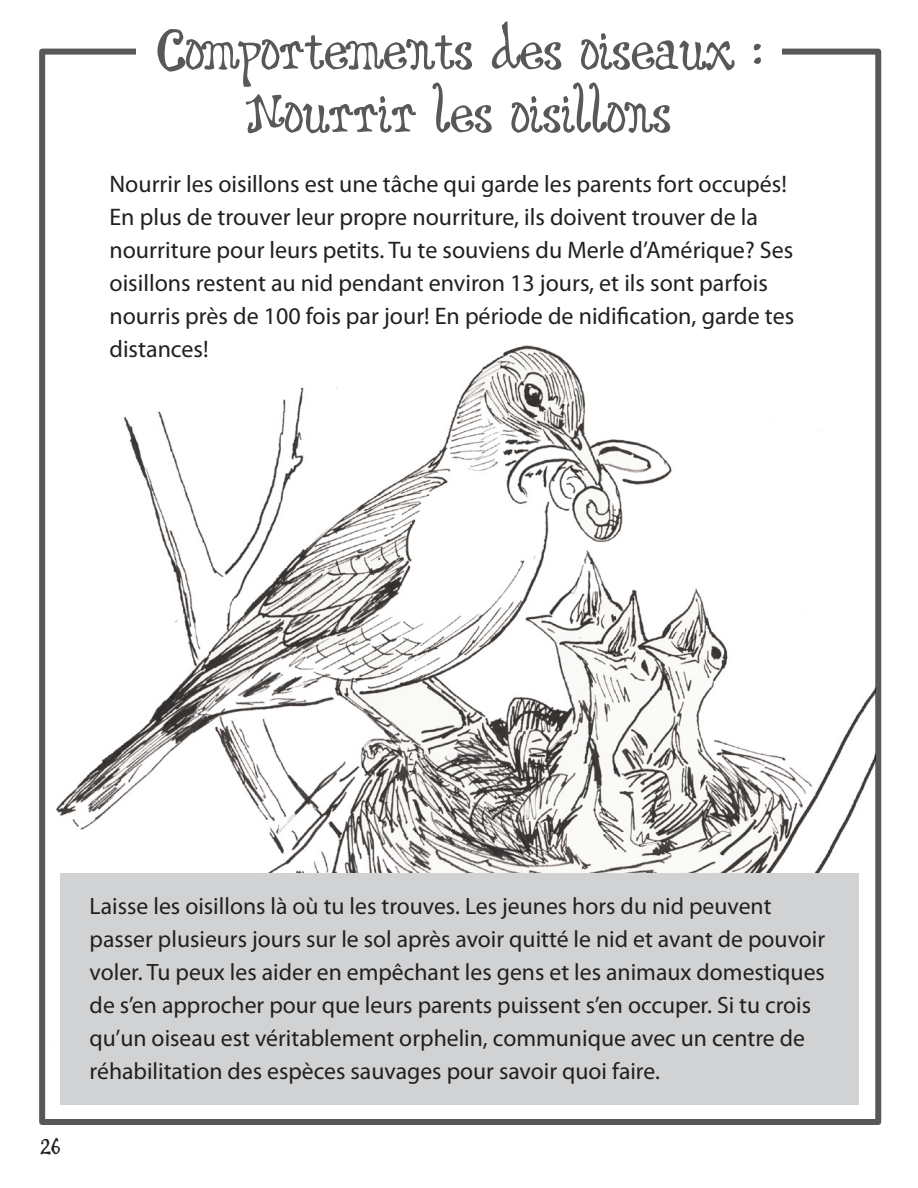
<style>
.page{position:relative;width:918px;height:1188px;background:#fff}
.page>*{position:absolute;margin:0;border:0;box-sizing:border-box;transform-origin:0 0}
.t1{font:54px "Dingle Berries";color:#57585a}
.t2{font:24px/33px "Myriad Pro";color:#231f20}
.t3{font:24px "Dingle Berries";color:#231f20}
.t4{font:23.7px/33px "Myriad Pro";color:#231f20}
</style>
<div class="page">
<div style="left:39px;top:49px;width:842px;height:1076px;border:6px solid #57585a"></div>
<div style="left:136px;top:38px;width:646px;height:31px;background:#fff"></div>
<img style="left:45px;top:296px;width:831px;height:769px">
<div style="left:60px;top:873px;width:799px;height:231px;background:#d1d2d4"></div>
<p class="t1" style="left:157px;top:15px;width:606px">Comportements des oiseaux :</p>
<p class="t1" style="left:247px;top:78px;width:426px">Nourrir les oisillons</p>
<p class="t2" style="left:110px;top:168px;width:686px">Nourrir les oisillons est une tâche qui garde les parents fort occupés!<br>En plus de trouver leur propre nourriture, ils doivent trouver de la nourriture pour leurs petits. Tu te souviens du Merle d’Amérique? Ses oisillons restent au nid pendant environ 13 jours, et ils sont parfois nourris près de 100 fois par jour! En période de nidification, garde tes distances!</p>
<p class="t3" style="left:40px;top:1131px;width:22px">26</p>
<p class="t4" style="left:90px;top:889px;width:737px">Laisse les oisillons là où tu les trouves. Les jeunes hors du nid peuvent passer plusieurs jours sur le sol après avoir quitté le nid et avant de pouvoir voler. Tu peux les aider en empêchant les gens et les animaux domestiques de s’en approcher pour que leurs parents puissent s’en occuper. Si tu crois qu’un oiseau est véritablement orphelin, communique avec un centre de réhabilitation des espèces sauvages pour savoir quoi faire.</p>
</div>
